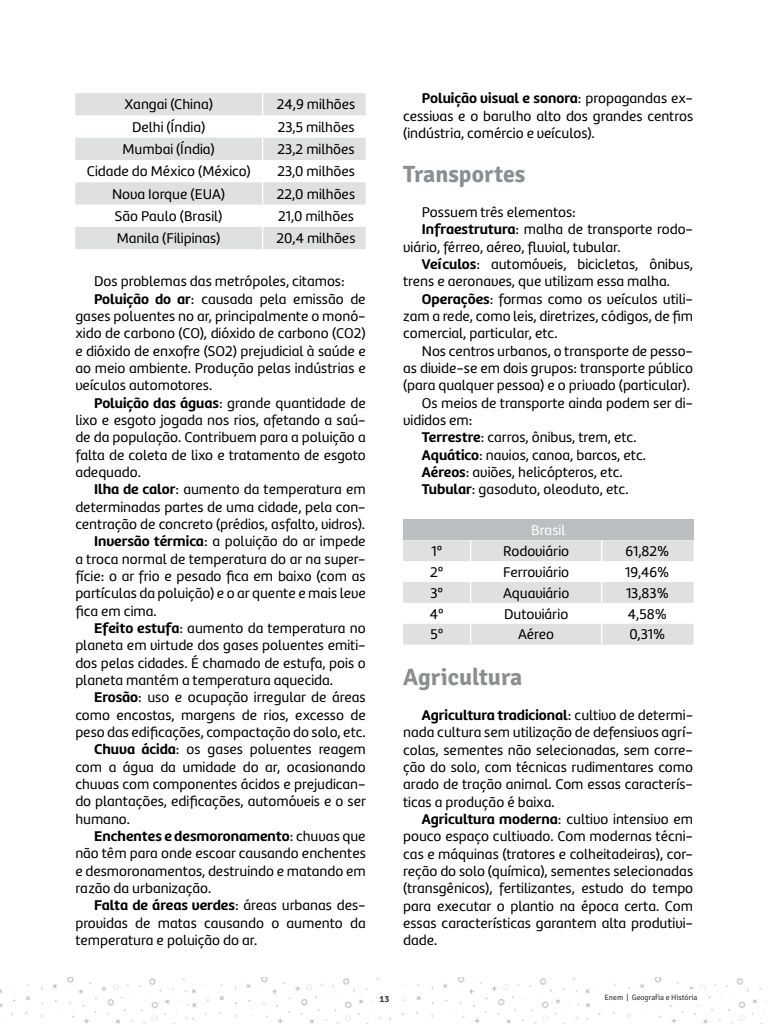
<style>
.page{position:relative;width:768px;height:1024px;background:#fff}
.page>*{position:absolute;margin:0;border:0;box-sizing:border-box;transform-origin:0 0}
.t1{font:700 23.6px "Signika Negative";color:#898e91}
.t2{font:14.6px/17.3px "Marine UP";color:#000;text-align:justify}
.t3{font:700 14.6px "Marine UP";color:#000}
.t4{font:14.6px "Marine UP";color:#fff}
.t5{font:700 9.2px "Signika Negative";color:#393c3f}
.t6{font:7.8px "Signika Negative";letter-spacing:-.01em;color:#393c3f}
.s1{font-weight:700}
.s2{font-weight:400}
</style>
<div class="page">
<img style="left:0;top:978px;width:766px;height:46px">
<div style="left:373px;top:986px;width:23px;height:22px;background:#fff"></div>
<div style="left:596px;top:989px;width:107px;height:15px;background:#fff"></div>
<svg style="left:75px;top:93px;width:291px;height:156px;fill:#dfe1e1"></svg>
<svg style="left:262px;top:93px;width:1px;height:156px"></svg>
<div style="left:403px;top:519px;width:291px;height:21px;background:#bbbfc1"></div>
<svg style="left:403px;top:540px;width:291px;height:105px"></svg>
<p class="t2" style="left:124px;top:96px;width:90px">Xangai (China)</p>
<p class="t2" style="left:277px;top:96px;width:80px">24,9 milhões</p>
<p class="t2" style="left:132px;top:118px;width:75px">Delhi (Índia)</p>
<p class="t2" style="left:278px;top:118px;width:78px">23,5 milhões</p>
<p class="t2" style="left:123px;top:140px;width:94px">Mumbai (Índia)</p>
<p class="t2" style="left:278px;top:140px;width:79px">23,2 milhões</p>
<p class="t2" style="left:87px;top:163px;width:165px">Cidade do México (México)</p>
<p class="t2" style="left:277px;top:163px;width:79px">23,0 milhões</p>
<p class="t2" style="left:112px;top:185px;width:115px">Nova Iorque (EUA)</p>
<p class="t2" style="left:277px;top:185px;width:80px">22,0 milhões</p>
<p class="t2" style="left:115px;top:207px;width:109px">São Paulo (Brasil)</p>
<p class="t2" style="left:278px;top:207px;width:77px">21,0 milhões</p>
<p class="t2" style="left:117px;top:230px;width:105px">Manila (Filipinas)</p>
<p class="t2" style="left:277px;top:230px;width:80px">20,4 milhões</p>
<p class="t2" style="left:94px;top:273px;width:252px">Dos problemas das metrópoles, citamos:</p>
<p class="t2" style="left:94px;top:290px;width:273px"><span class="s1">Poluição do ar</span>: causada pela emissão de</p>
<p class="t2" style="left:75px;top:307px;width:292px">gases poluentes no ar, principalmente o monó-</p>
<p class="t2" style="left:75px;top:325px;width:292px">xido de carbono (CO), dióxido de carbono (CO2)</p>
<p class="t2" style="left:75px;top:342px;width:292px">e dióxido de enxofre (SO2) prejudicial à saúde e</p>
<p class="t2" style="left:75px;top:359px;width:292px">ao meio ambiente. Produção pelas indústrias e</p>
<p class="t2" style="left:75px;top:377px;width:138px">veículos automotores.</p>
<p class="t2" style="left:94px;top:394px;width:273px"><span class="s1">Poluição das águas</span>: grande quantidade de</p>
<p class="t2" style="left:75px;top:411px;width:292px">lixo e esgoto jogada nos rios, afetando a saú-</p>
<p class="t2" style="left:75px;top:429px;width:292px">de da população. Contribuem para a poluição a</p>
<p class="t2" style="left:75px;top:446px;width:292px">falta de coleta de lixo e tratamento de esgoto</p>
<p class="t2" style="left:75px;top:463px;width:67px">adequado.</p>
<p class="t2" style="left:94px;top:481px;width:273px"><span class="s1">Ilha de calor</span>: aumento da temperatura em</p>
<p class="t2" style="left:75px;top:498px;width:292px">determinadas partes de uma cidade, pela con-</p>
<p class="t2" style="left:75px;top:515px;width:291px">centração de concreto (prédios, asfalto, vidros).</p>
<p class="t2" style="left:94px;top:533px;width:273px"><span class="s1">Inversão térmica</span>: a poluição do ar impede</p>
<p class="t2" style="left:75px;top:550px;width:292px">a troca normal de temperatura do ar na super-</p>
<p class="t2" style="left:75px;top:567px;width:292px">fície: o ar frio e pesado fica em baixo (com as</p>
<p class="t2" style="left:75px;top:585px;width:292px">partículas da poluição) e o ar quente e mais leve</p>
<p class="t2" style="left:75px;top:602px;width:83px">fica em cima.</p>
<p class="t2" style="left:94px;top:619px;width:273px"><span class="s1">Efeito estufa</span>: aumento da temperatura no</p>
<p class="t2" style="left:75px;top:637px;width:292px">planeta em virtude dos gases poluentes emiti-</p>
<p class="t2" style="left:75px;top:654px;width:292px">dos pelas cidades. É chamado de estufa, pois o</p>
<p class="t2" style="left:75px;top:671px;width:259px">planeta mantém a temperatura aquecida.</p>
<p class="t2" style="left:94px;top:689px;width:273px"><span class="s1">Erosão</span>: uso e ocupação irregular de áreas</p>
<p class="t2" style="left:75px;top:706px;width:292px">como encostas, margens de rios, excesso de</p>
<p class="t2" style="left:75px;top:724px;width:292px">peso das edificações, compactação do solo, etc.</p>
<p class="t2" style="left:94px;top:741px;width:273px"><span class="s1">Chuva ácida</span>: os gases poluentes reagem</p>
<p class="t2" style="left:75px;top:758px;width:292px">com a água da umidade do ar, ocasionando</p>
<p class="t2" style="left:75px;top:776px;width:292px">chuvas com componentes ácidos e prejudican-</p>
<p class="t2" style="left:75px;top:793px;width:292px">do plantações, edificações, automóveis e o ser</p>
<p class="t2" style="left:75px;top:810px;width:56px">humano.</p>
<p class="t3" style="left:94px;top:827px;width:273px">Enchentes e desmoronamento<span class="s2">: chuvas que</span></p>
<p class="t2" style="left:75px;top:845px;width:292px">não têm para onde escoar causando enchentes</p>
<p class="t2" style="left:75px;top:862px;width:292px">e desmoronamentos, destruindo e matando em</p>
<p class="t2" style="left:75px;top:880px;width:137px">razão da urbanização.</p>
<p class="t3" style="left:94px;top:896px;width:273px">Falta de áreas verdes<span class="s2">: áreas urbanas des-</span></p>
<p class="t2" style="left:75px;top:914px;width:292px">providas de matas causando o aumento da</p>
<p class="t2" style="left:75px;top:932px;width:183px">temperatura e poluição do ar.</p>
<p class="t2" style="left:403px;top:90px;width:291px;text-indent:19px"><span class="s1">Poluição visual e sonora</span>: propagandas ex&shy;cessivas e o barulho alto dos grandes centros (indústria, comércio e veículos).</p>
<h1 class="t1" style="left:403px;top:160px;width:124px">Transportes</h1>
<p class="t2" style="left:422px;top:203px;width:156px">Possuem três elementos:</p>
<p class="t2" style="left:422px;top:221px;width:273px"><span class="s1">Infraestrutura</span>: malha de transporte rodo-</p>
<p class="t2" style="left:403px;top:238px;width:219px">viário, férreo, aéreo, fluvial, tubular.</p>
<p class="t2" style="left:422px;top:255px;width:273px"><span class="s1">Veículos</span>: automóveis, bicicletas, ônibus,</p>
<p class="t2" style="left:403px;top:273px;width:268px">trens e aeronaves, que utilizam essa malha.</p>
<p class="t2" style="left:422px;top:290px;width:273px"><span class="s1">Operações</span>: formas como os veículos utili-</p>
<p class="t2" style="left:403px;top:307px;width:291px">zam a rede, como leis, diretrizes, códigos, de fim</p>
<p class="t2" style="left:403px;top:325px;width:156px">comercial, particular, etc.</p>
<p class="t2" style="left:422px;top:342px;width:273px">Nos centros urbanos, o transporte de pesso-</p>
<p class="t2" style="left:403px;top:359px;width:291px">as divide-se em dois grupos: transporte público</p>
<p class="t2" style="left:403px;top:377px;width:288px">(para qualquer pessoa) e o privado (particular).</p>
<p class="t2" style="left:422px;top:394px;width:273px">Os meios de transporte ainda podem ser di-</p>
<p class="t2" style="left:403px;top:412px;width:71px">vididos em:</p>
<p class="t2" style="left:422px;top:429px;width:216px"><span class="s1">Terrestre</span>: carros, ônibus, trem, etc.</p>
<p class="t2" style="left:422px;top:446px;width:226px"><span class="s1">Aquático</span>: navios, canoa, barcos, etc.</p>
<p class="t2" style="left:422px;top:464px;width:202px"><span class="s1">Aéreos</span>: aviões, helicópteros, etc.</p>
<p class="t2" style="left:422px;top:481px;width:208px"><span class="s1">Tubular</span>: gasoduto, oleoduto, etc.</p>
<p class="t4" style="left:531px;top:521px;width:36px">Brasil</p>
<p class="t2" style="left:431px;top:542px;width:12px">1º</p>
<p class="t2" style="left:503px;top:542px;width:68px">Rodoviário</p>
<p class="t2" style="left:625px;top:542px;width:46px">61,82%</p>
<p class="t2" style="left:430px;top:563px;width:15px">2º</p>
<p class="t2" style="left:503px;top:563px;width:68px">Ferroviário</p>
<p class="t2" style="left:625px;top:563px;width:46px">19,46%</p>
<p class="t2" style="left:430px;top:584px;width:14px">3º</p>
<p class="t2" style="left:503px;top:584px;width:68px">Aquaviário</p>
<p class="t2" style="left:626px;top:584px;width:45px">13,83%</p>
<p class="t2" style="left:430px;top:605px;width:15px">4º</p>
<p class="t2" style="left:504px;top:605px;width:66px">Dutoviário</p>
<p class="t2" style="left:628px;top:605px;width:41px">4,58%</p>
<p class="t2" style="left:430px;top:626px;width:14px">5º</p>
<p class="t2" style="left:518px;top:626px;width:38px">Aéreo</p>
<p class="t2" style="left:629px;top:626px;width:38px">0,31%</p>
<h1 class="t1" style="left:403px;top:663px;width:121px">Agricultura</h1>
<p class="t2" style="left:403px;top:706px;width:292px;text-indent:19px"><span class="s1">Agricultura tradicional</span>: cultivo de determi&shy;nada cultura sem utilização de defensivos agrí&shy;colas, sementes não selecionadas, sem corre&shy;ção do solo, com técnicas rudimentares como arado de tração animal. Com essas caracterís&shy;ticas a produção é baixa.</p>
<p class="t2" style="left:403px;top:810px;width:292px;text-indent:19px"><span class="s1">Agricultura moderna</span>: cultivo intensivo em pouco espaço cultivado. Com modernas técni&shy;cas e máquinas (tratores e colheitadeiras), cor&shy;reção do solo (química), sementes selecionadas (transgênicos), fertilizantes, estudo do tempo para executar o plantio na época certa. Com essas características garantem alta produtivi&shy;dade.</p>
<p class="t5" style="left:380px;top:994px;width:11px">13</p>
<p class="t6" style="left:605px;top:993px;width:94px">Enem | Geografia e História</p>
</div>
